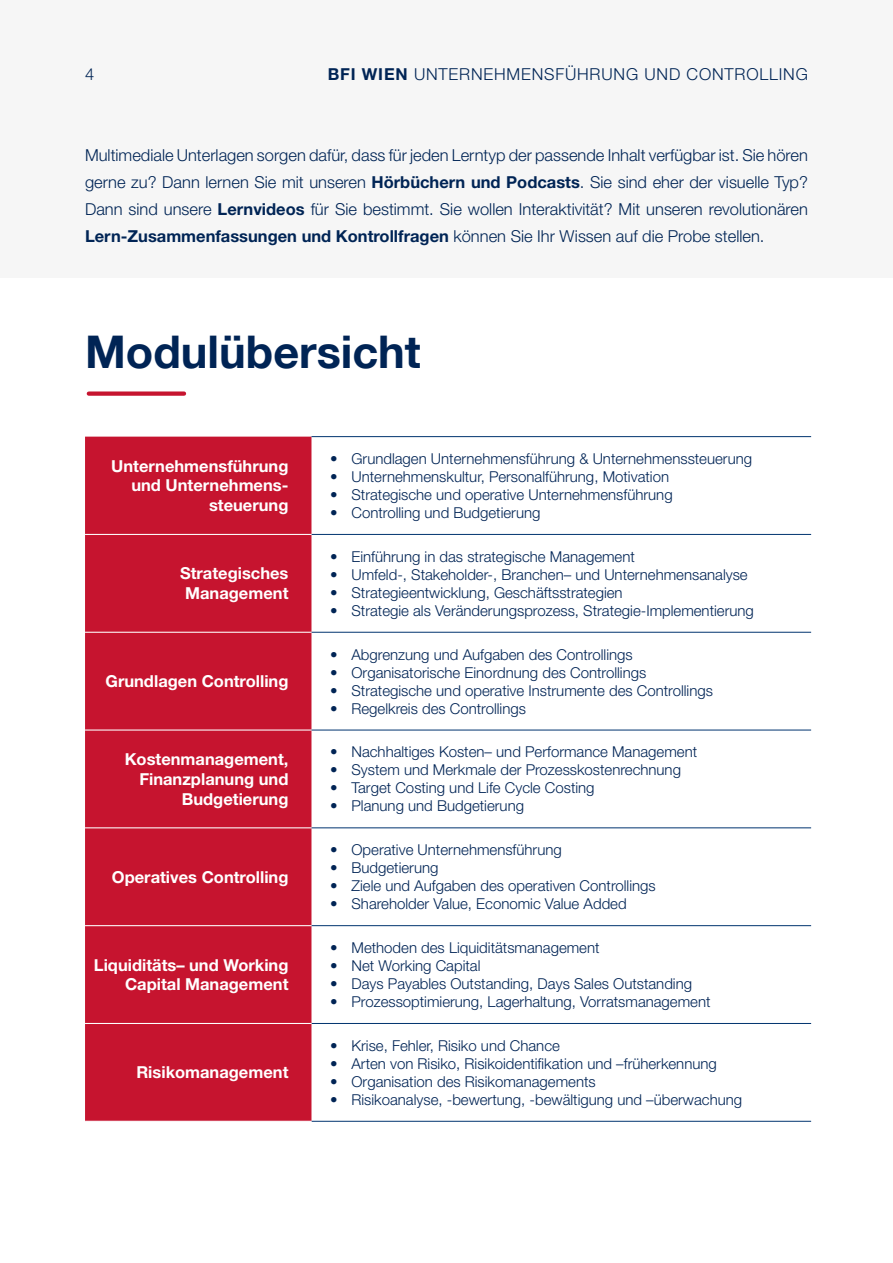
<style>
.page{position:relative;width:893px;height:1263px;background:#fff}
.page>*{position:absolute;margin:0;border:0;box-sizing:border-box;transform-origin:0 0}
.t1{font:700 45px "Helvetica Neue LT";color:#002455}
.t2{font:300 16.5px/27px "Helvetica Neue LT Std";color:#002455;text-align:justify}
.t3{font:700 16.5px/19.8px "Helvetica Neue LT Std";color:#fff;text-align:right}
.t4{font:300 16.5px "Helvetica Neue LT Std";letter-spacing:.05em;color:#002455}
.t5{font:300 15px "Helvetica Neue LT Std";color:#002455}
.s1{font-weight:700}
</style>
<div class="page">
<div style="left:0;top:0;width:893px;height:277px;background:#f6f6f6"></div>
<div style="left:89px;top:391px;width:95px;height:5px;background:#c6142f"></div>
<div style="left:85px;top:437px;width:226px;height:684px;background:#c6142f"></div>
<hr style="left:311px;top:436px;width:500px;height:1px;background:#00346f">
<hr style="left:311px;top:534px;width:500px;height:1px;background:#00346f">
<hr style="left:311px;top:632px;width:500px;height:1px;background:#00346f">
<hr style="left:311px;top:730px;width:500px;height:1px;background:#00346f">
<hr style="left:311px;top:827px;width:500px;height:1px;background:#00346f">
<hr style="left:311px;top:925px;width:500px;height:1px;background:#00346f">
<hr style="left:311px;top:1023px;width:500px;height:1px;background:#00346f">
<hr style="left:311px;top:1121px;width:500px;height:1px;background:#00346f">
<hr style="left:85px;top:534px;width:226px;height:1px;background:#fff">
<hr style="left:85px;top:632px;width:226px;height:1px;background:#fff">
<hr style="left:85px;top:729px;width:226px;height:1px;background:#fff">
<hr style="left:85px;top:827px;width:226px;height:1px;background:#fff">
<hr style="left:85px;top:925px;width:226px;height:1px;background:#fff">
<hr style="left:85px;top:1023px;width:226px;height:1px;background:#fff">
<p class="t2" style="left:85px;top:61px;width:11px">4</p>
<p class="t4" style="left:328px;top:64px;width:482px"><span class="s1">BFI WIEN</span> UNTERNEHMENSFÜHRUNG UND CONTROLLING</p>
<p class="t2" style="left:85px;top:141px;width:724px">Multimediale Unterlagen sorgen dafür, dass für jeden Lerntyp der passende Inhalt verfügbar ist. Sie hören gerne zu? Dann lernen Sie mit unseren <span class="s1">Hörbüchern und Podcasts</span>. Sie sind eher der visuelle Typ?<br>Dann sind unsere <span class="s1">Lernvideos</span> für Sie bestimmt. Sie wollen Interaktivität? Mit unseren revolutionären <span class="s1">Lern-Zusammenfassungen und Kontrollfragen</span> können Sie Ihr Wissen auf die Probe stellen.</p>
<h1 class="t1" style="left:85px;top:324px;width:337px">Modulübersicht</h1>
<p class="t3" style="left:111px;top:455px;width:179px">Unternehmensführung und Unternehmens&shy;steuerung</p>
<p class="t5" style="left:330px;top:449px;width:423px">• Grundlagen Unternehmensführung &amp; Unternehmenssteuerung</p>
<p class="t5" style="left:330px;top:467px;width:340px">• Unternehmenskultur, Personalführung, Motivation</p>
<p class="t5" style="left:330px;top:485px;width:344px">• Strategische und operative Unternehmensführung</p>
<p class="t5" style="left:330px;top:503px;width:212px">• Controlling und Budgetierung</p>
<p class="t3" style="left:180px;top:563px;width:110px;text-align:center">Strategisches<br>Management</p>
<p class="t3" style="left:105px;top:671px;width:184px">Grundlagen Controlling</p>
<p class="t5" style="left:330px;top:547px;width:306px">• Einführung in das strategische Management</p>
<p class="t5" style="left:330px;top:565px;width:419px">• Umfeld-, Stakeholder-, Branchen– und Unternehmensanalyse</p>
<p class="t5" style="left:330px;top:583px;width:294px">• Strategieentwicklung, Geschäftsstrategien</p>
<p class="t5" style="left:330px;top:601px;width:425px">• Strategie als Veränderungsprozess, Strategie-Implementierung</p>
<p class="t5" style="left:330px;top:645px;width:304px">• Abgrenzung und Aufgaben des Controllings</p>
<p class="t5" style="left:330px;top:663px;width:318px">• Organisatorische Einordnung des Controllings</p>
<p class="t5" style="left:330px;top:681px;width:384px">• Strategische und operative Instrumente des Controllings</p>
<p class="t5" style="left:330px;top:699px;width:197px">• Regelkreis des Controllings</p>
<p class="t3" style="left:125px;top:749px;width:165px">Kostenmanagement,<br>Finanzplanung und<br>Budgetierung</p>
<p class="t5" style="left:330px;top:743px;width:368px">• Nachhaltiges Kosten– und Performance Management</p>
<p class="t5" style="left:330px;top:761px;width:352px">• System und Merkmale der Prozesskostenrechnung</p>
<p class="t5" style="left:330px;top:779px;width:266px">• Target Costing und Life Cycle Costing</p>
<p class="t5" style="left:330px;top:797px;width:195px">• Planung und Budgetierung</p>
<p class="t3" style="left:112px;top:866px;width:178px">Operatives Controlling</p>
<p class="t3" style="left:94px;top:954px;width:196px">Liquiditäts– und Working<br>Capital Management</p>
<p class="t3" style="left:136px;top:1062px;width:154px">Risikomanagement</p>
<p class="t5" style="left:330px;top:840px;width:233px">• Operative Unternehmensführung</p>
<p class="t5" style="left:330px;top:858px;width:110px">• Budgetierung</p>
<p class="t5" style="left:330px;top:876px;width:327px">• Ziele und Aufgaben des operativen Controllings</p>
<p class="t5" style="left:330px;top:894px;width:298px">• Shareholder Value, Economic Value Added</p>
<p class="t5" style="left:330px;top:938px;width:271px">• Methoden des Liquiditätsmanagement</p>
<p class="t5" style="left:330px;top:956px;width:152px">• Net Working Capital</p>
<p class="t5" style="left:330px;top:974px;width:363px">• Days Payables Outstanding, Days Sales Outstanding</p>
<p class="t5" style="left:330px;top:992px;width:382px">• Prozessoptimierung, Lagerhaltung, Vorratsmanagement</p>
<p class="t5" style="left:330px;top:1036px;width:231px">• Krise, Fehler, Risiko und Chance</p>
<p class="t5" style="left:330px;top:1054px;width:388px">• Arten von Risiko, Risikoidentifikation und –früherkennung</p>
<p class="t5" style="left:330px;top:1072px;width:267px">• Organisation des Risikomanagements</p>
<p class="t5" style="left:330px;top:1090px;width:413px">• Risikoanalyse, -bewertung, -bewältigung und –überwachung</p>
</div>
